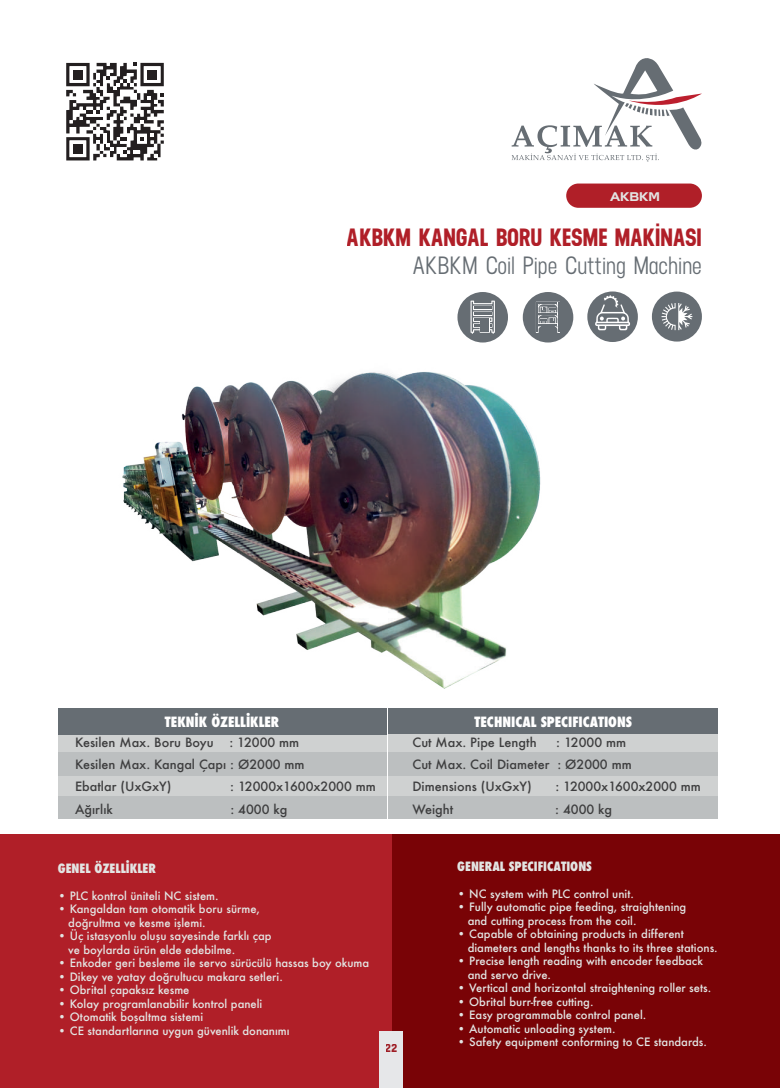
<style>
.page{position:relative;width:780px;height:1088px;background:#fff}
.page>*{position:absolute;margin:0;border:0;box-sizing:border-box;transform-origin:0 0}
.t1{font:700 25px "Neusa";letter-spacing:-.005em;color:#b01f28}
.t2{font:500 25px "Neusa";color:#666d73}
.t3{font:800 condensed 13.75px "Futura";color:#fff}
.t4{font:500 12.5px/22.2px "Futura";color:#3e3e3f}
.t5{font:800 condensed 12.5px "Futura";color:#e3e5e3}
.t6{font:700 12.5px "Neusharp";color:#e3e5e3}
.t7{font:700 12.5px "Neusa";color:#b01f28}
.t8{font:500 11.25px/13.5px "Futura";color:#e3e5e3}
</style>
<div class="page">
<div style="left:0;top:834px;width:780px;height:254px;background:#b01f28"></div>
<div style="left:392px;top:834px;width:388px;height:254px;background:#790306"></div>
<div style="left:388px;top:734px;width:330px;height:84px;background:#bcbfc0"></div>
<div style="left:58px;top:734px;width:328px;height:84px;background:#bcbfc0"></div>
<div style="left:58px;top:734px;width:328px;height:18px;background:#cfd1d1"></div>
<div style="left:58px;top:776px;width:328px;height:20px;background:#cfd1d1"></div>
<div style="left:388px;top:734px;width:330px;height:18px;background:#cfd1d1"></div>
<div style="left:388px;top:776px;width:330px;height:20px;background:#cfd1d1"></div>
<div style="left:58px;top:708px;width:328px;height:26px;background:#666d73"></div>
<div style="left:388px;top:708px;width:330px;height:26px;background:#666d73"></div>
<div style="left:566px;top:184px;width:136px;height:24px;background:#b01f28;border-radius:12px"></div>
<svg style="left:511px;top:58px;width:191px;height:104px"></svg>
<img style="left:122px;top:372px;width:419px;height:357px">
<svg style="left:587px;top:291px;width:51px;height:51px"></svg>
<svg style="left:522px;top:292px;width:51px;height:50px"></svg>
<svg style="left:457px;top:292px;width:51px;height:50px"></svg>
<svg style="left:652px;top:292px;width:50px;height:50px"></svg>
<div style="left:379px;top:1031px;width:24px;height:57px;background:#e6e7e9"></div>
<svg style="left:66px;top:63px;width:98px;height:97px"></svg>
<p class="t6" style="left:610px;top:189px;width:51px">AKBKM</p>
<h1 class="t1" style="left:347px;top:219px;width:356px">AKBKM KANGAL BORU KESME MAKİNASI</h1>
<h1 class="t2" style="left:412px;top:250px;width:291px">AKBKM Coil Pipe Cutting Machine</h1>
<p class="t3" style="left:165px;top:712px;width:116px">TEKNİK ÖZELLİKLER</p>
<p class="t3" style="left:474px;top:712px;width:159px">TECHNICAL SPECIFICATIONS</p>
<p class="t4" style="left:75px;top:731px;width:140px">Kesilen Max. Boru Boyu</p>
<p class="t4" style="left:75px;top:731px;width:231px;text-indent:154px">: 12000 mm<br>Kesilen Max. Kangal Çapı : Ø2000 mm<br>Ebatlar (UxGxY)</p>
<p class="t4" style="left:230px;top:775px;width:147px">: 12000x1600x2000 mm</p>
<p class="t4" style="left:412px;top:731px;width:126px">Cut Max. Pipe Length</p>
<p class="t4" style="left:412px;top:731px;width:221px;text-indent:144px">: 12000 mm<br>Cut Max. Coil Diameter : Ø2000 mm<br>Dimensions (UxGxY)</p>
<p class="t4" style="left:555px;top:775px;width:147px">: 12000x1600x2000 mm</p>
<p class="t4" style="left:75px;top:798px;width:39px">Ağırlık</p>
<p class="t4" style="left:230px;top:798px;width:58px">: 4000 kg</p>
<p class="t4" style="left:412px;top:798px;width:42px">Weight</p>
<p class="t4" style="left:555px;top:798px;width:58px">: 4000 kg</p>
<p class="t5" style="left:58px;top:859px;width:100px">GENEL ÖZELLİKLER</p>
<p class="t8" style="left:58px;top:888px;width:162px">• PLC kontrol üniteli NC sistem.</p>
<p class="t8" style="left:68px;top:902px;width:193px;text-indent:-10px">• Kangaldan tam otomatik boru sürme, doğrultma ve kesme işlemi.</p>
<p class="t8" style="left:68px;top:929px;width:205px;text-indent:-10px">• Üç istasyonlu oluşu sayesinde farklı çap ve boylarda ürün elde edebilme.</p>
<p class="t8" style="left:58px;top:956px;width:313px">• Enkoder geri besleme ile servo sürücülü hassas boy okuma</p>
<p class="t8" style="left:58px;top:969px;width:226px">• Dikey ve yatay doğrultucu makara setleri.</p>
<p class="t8" style="left:58px;top:983px;width:133px">• Obrital çapaksız kesme</p>
<p class="t8" style="left:58px;top:996px;width:206px">• Kolay programlanabilir kontrol paneli</p>
<p class="t8" style="left:58px;top:1010px;width:147px">• Otomatik boşaltma sistemi</p>
<p class="t8" style="left:58px;top:1023px;width:233px">• CE standartlarına uygun güvenlik donanımı</p>
<p class="t7" style="left:386px;top:1039px;width:13px">22</p>
<p class="t5" style="left:457px;top:857px;width:136px">GENERAL SPECIFICATIONS</p>
<p class="t8" style="left:457px;top:887px;width:178px">• NC system with PLC control unit.</p>
<p class="t8" style="left:467px;top:900px;width:220px;text-indent:-10px">• Fully automatic pipe feeding, straightening and cutting process from the coil.</p>
<p class="t8" style="left:467px;top:927px;width:251px;text-indent:-10px">• Capable of obtaining products in different diameters and lengths thanks to its three stations.</p>
<p class="t8" style="left:467px;top:954px;width:237px;text-indent:-10px">• Precise length reading with encoder feedback and servo drive.</p>
<p class="t8" style="left:457px;top:981px;width:255px">• Vertical and horizontal straightening roller sets.</p>
<p class="t8" style="left:457px;top:995px;width:138px">• Obrital burr-free cutting.</p>
<p class="t8" style="left:457px;top:1008px;width:190px">• Easy programmable control panel.</p>
<p class="t8" style="left:457px;top:1022px;width:160px">• Automatic unloading system.</p>
<p class="t8" style="left:457px;top:1035px;width:251px">• Safety equipment conforming to CE standards.</p>
</div>
